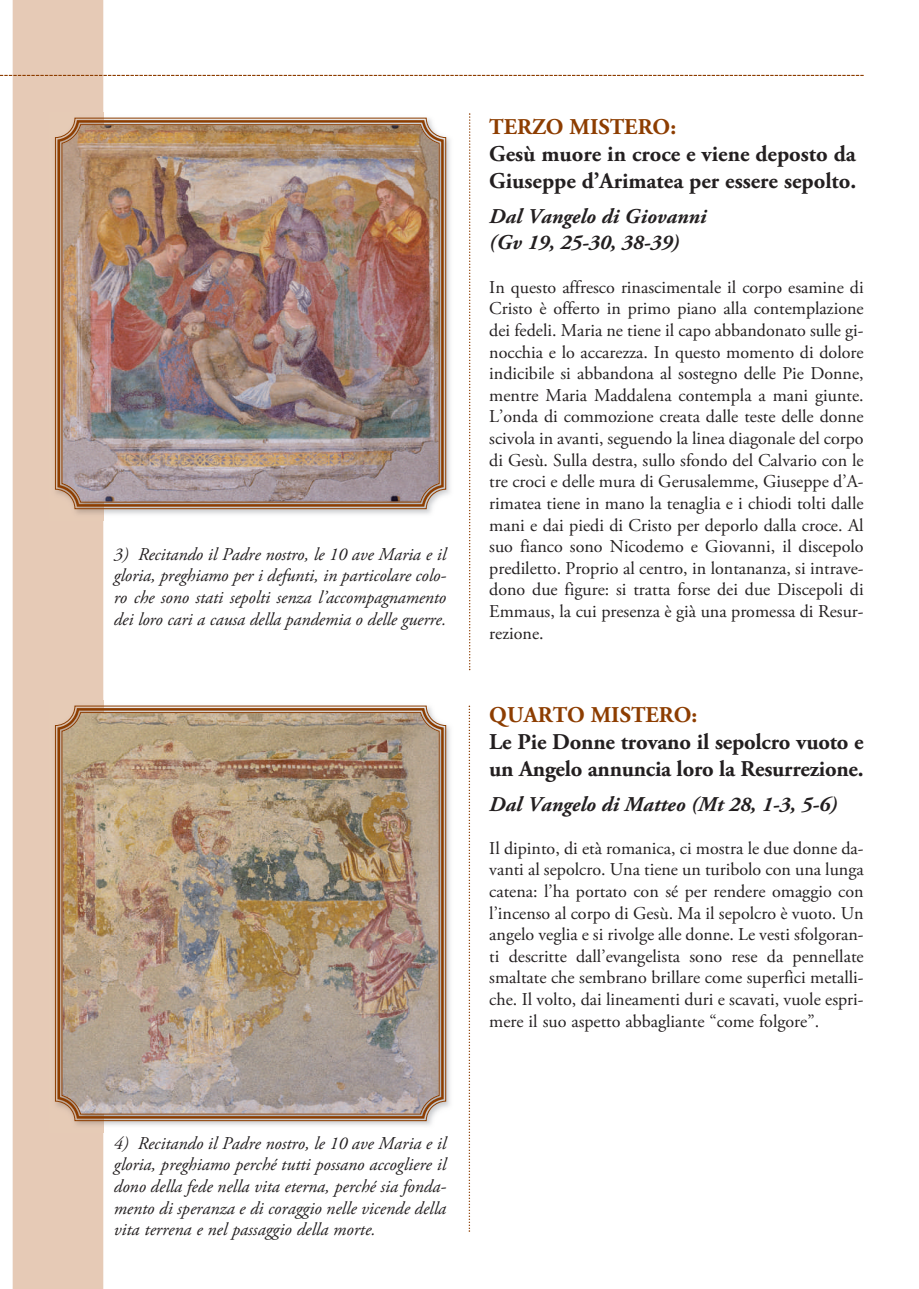
<style>
.page{position:relative;width:919px;height:1289px;background:#fff}
.page>*{position:absolute;margin:0;border:0;box-sizing:border-box;transform-origin:0 0}
.t1{font:700 22.5px/27px "Adobe Garamond Pro";letter-spacing:-.01em;color:#231f20}
.t2{font:700 22.5px "Adobe Garamond Pro";color:#8d3d00}
.t3{font:italic 700 21px/26.2px "Adobe Garamond Pro";color:#231f20}
.t4{font:18px/21.6px "Adobe Garamond Pro";color:#231f20;text-align:justify}
.t5{font:italic 18px/21.6px "Adobe Garamond Pro";color:#231f20;text-align:justify}
</style>
<div class="page">
<div style="left:13px;top:0;width:90px;height:1288px;background:#e6cab6"></div>
<svg style="left:0;top:75px;width:863px;height:1px"></svg>
<img style="left:49px;top:112px;width:401px;height:408px">
<svg style="left:56px;top:119px;width:389px;height:389px;background:#b08768"></svg>
<img style="left:61px;top:124px;width:379px;height:379px">
<img style="left:49px;top:700px;width:401px;height:432px">
<svg style="left:56px;top:706px;width:389px;height:414px;background:#af8464"></svg>
<img style="left:61px;top:711px;width:379px;height:404px">
<svg style="left:469px;top:113px;width:1px;height:557px"></svg>
<svg style="left:468px;top:705px;width:2px;height:526px"></svg>
<p class="t5" style="left:114px;top:545px;width:334px">3) Recitando il Padre nostro, le 10 ave Maria e il gloria, preghiamo per i defunti, in particolare colo&shy;ro che sono stati sepolti senza l’accompagnamento dei loro cari a causa della pandemia o delle guerre.</p>
<p class="t2" style="left:489px;top:118px;width:188px">TERZO MISTERO:</p>
<p class="t1" style="left:489px;top:142px;width:368px">Gesù muore in croce e viene deposto da<br>Giuseppe d’Arimatea per essere sepolto.</p>
<p class="t3" style="left:489px;top:205px;width:219px">Dal Vangelo di Giovanni (Gv 19, 25-30, 38-39)</p>
<p class="t4" style="left:489px;top:278px;width:376px">In questo affresco rinascimentale il corpo esamine di Cristo è offerto in primo piano alla contemplazione dei fedeli. Maria ne tiene il capo abbandonato sulle gi&shy;nocchia e lo accarezza. In questo momento di dolore indicibile si abbandona al sostegno delle Pie Donne, mentre Maria Maddalena contempla a mani giunte.<br>L’onda di commozione creata dalle teste delle donne scivola in avanti, seguendo la linea diagonale del corpo di Gesù. Sulla destra, sullo sfondo del Calvario con le tre croci e delle mura di Gerusalemme, Giuseppe d’A&shy;rimatea tiene in mano la tenaglia e i chiodi tolti dalle mani e dai piedi di Cristo per deporlo dalla croce. Al suo fianco sono Nicodemo e Giovanni, il discepolo prediletto. Proprio al centro, in lontananza, si intrave&shy;dono due figure: si tratta forse dei due Discepoli di Emmaus, la cui presenza è già una promessa di Resur&shy;rezione.</p>
<p class="t2" style="left:489px;top:705px;width:210px">QUARTO MISTERO:</p>
<p class="t1" style="left:489px;top:730px;width:376px">Le Pie Donne trovano il sepolcro vuoto e un Angelo annuncia loro la Resurrezione.</p>
<p class="t3" style="left:489px;top:793px;width:349px">Dal Vangelo di Matteo (Mt 28, 1-3, 5-6)</p>
<p class="t4" style="left:489px;top:838px;width:376px">Il dipinto, di età romanica, ci mostra le due donne da&shy;vanti al sepolcro. Una tiene un turibolo con una lunga catena: l’ha portato con sé per rendere omaggio con l’incenso al corpo di Gesù. Ma il sepolcro è vuoto. Un angelo veglia e si rivolge alle donne. Le vesti sfolgoran&shy;ti descritte dall’evangelista sono rese da pennellate smaltate che sembrano brillare come superfici metalli&shy;che. Il volto, dai lineamenti duri e scavati, vuole espri&shy;mere il suo aspetto abbagliante “come folgore”.</p>
<p class="t5" style="left:114px;top:1133px;width:334px">4) Recitando il Padre nostro, le 10 ave Maria e il gloria, preghiamo perché tutti possano accogliere il dono della fede nella vita eterna, perché sia fonda&shy;mento di speranza e di coraggio nelle vicende della vita terrena e nel passaggio della morte.</p>
</div>
